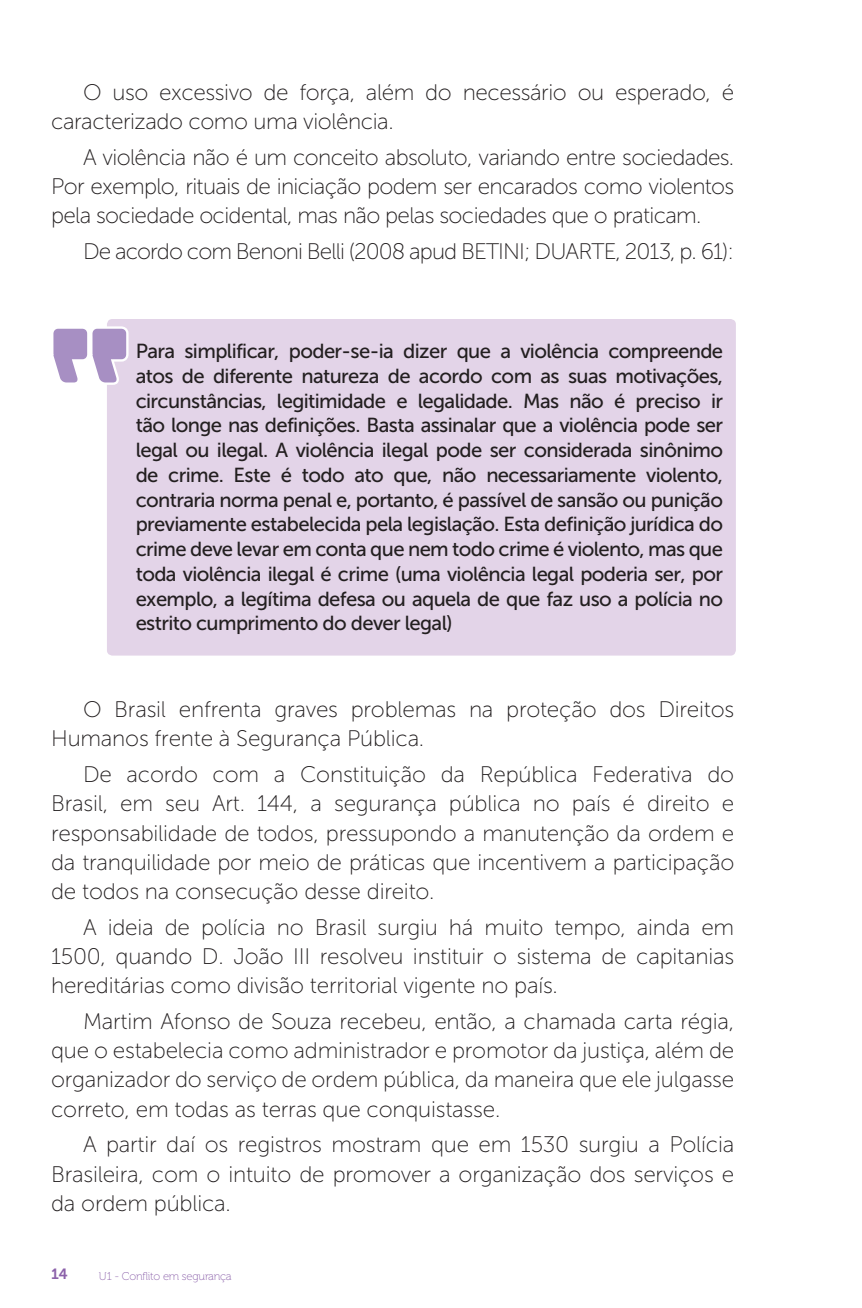
<style>
.page{position:relative;width:862px;height:1308px;background:#fff}
.page>*{position:absolute;margin:0;border:0;box-sizing:border-box;transform-origin:0 0}
.t1{font:22.5px/29.2px "Museo Sans 100";letter-spacing:-.01em;color:#231f20;text-align:justify}
.t2{font:22.5px "Museo Sans 100";letter-spacing:-.04em;color:#231f20}
.t3{font:20.25px/24.8px "Museo Sans 500";letter-spacing:-.03em;color:#231f20;text-align:justify}
.t4{font:14.85px "Museo 700";color:#8c62aa}
.t5{font:11.25px "Museo 100";letter-spacing:-.02em;color:#8c62aa}
</style>
<div class="page">
<div style="left:107px;top:319px;width:628px;height:336px;background:#e3d4e8;border-radius:5px"></div>
<svg style="left:53px;top:326px;width:76px;height:59px"></svg>
<p class="t1" style="left:51px;top:78px;width:684px;text-indent:32px">O uso excessivo de força, além do necessário ou esperado, é caracterizado como uma violência.</p>
<p class="t1" style="left:51px;top:143px;width:684px;text-indent:32px">A violência não é um conceito absoluto, variando entre sociedades.<br>Por exemplo, rituais de iniciação podem ser encarados como violentos pela sociedade ocidental, mas não pelas sociedades que o praticam.</p>
<p class="t2" style="left:83px;top:239px;width:652px">De acordo com Benoni Belli (2008 apud BETINI; DUARTE, 2013, p. 61):</p>
<p class="t3" style="left:136px;top:339px;width:588px">Para simplificar, poder-se-ia dizer que a violência compreende atos de diferente natureza de acordo com as suas motivações, circunstâncias, legitimidade e legalidade. Mas não é preciso ir tão longe nas definições. Basta assinalar que a violência pode ser legal ou ilegal. A violência ilegal pode ser considerada sinônimo de crime. Este é todo ato que, não necessariamente violento, contraria norma penal e, portanto, é passível de sansão ou punição previamente estabelecida pela legislação. Esta definição jurídica do crime deve levar em conta que nem todo crime é violento, mas que toda violência ilegal é crime (uma violência legal poderia ser, por exemplo, a legítima defesa ou aquela de que faz uso a polícia no estrito cumprimento do dever legal)</p>
<p class="t1" style="left:51px;top:695px;width:684px;text-indent:32px">O Brasil enfrenta graves problemas na proteção dos Direitos<br>Humanos frente à Segurança Pública.</p>
<p class="t1" style="left:51px;top:760px;width:684px;text-indent:32px">De acordo com a Constituição da República Federativa do Brasil, em seu Art. 144, a segurança pública no país é direito e responsabilidade de todos, pressupondo a manutenção da ordem e da tranquilidade por meio de práticas que incentivem a participação de todos na consecução desse direito.</p>
<p class="t1" style="left:51px;top:912px;width:684px;text-indent:32px">A ideia de polícia no Brasil surgiu há muito tempo, ainda em 1500, quando D. João III resolveu instituir o sistema de capitanias hereditárias como divisão territorial vigente no país.</p>
<p class="t1" style="left:51px;top:1006px;width:684px;text-indent:32px">Martim Afonso de Souza recebeu, então, a chamada carta régia, que o estabelecia como administrador e promotor da justiça, além de organizador do serviço de ordem pública, da maneira que ele julgasse correto, em todas as terras que conquistasse.</p>
<p class="t1" style="left:51px;top:1130px;width:684px;text-indent:32px">A partir daí os registros mostram que em 1530 surgiu a Polícia Brasileira, com o intuito de promover a organização dos serviços e da ordem pública.</p>
<p class="t4" style="left:51px;top:1265px;width:18px">14</p>
<p class="t5" style="left:99px;top:1269px;width:134px">U1 - Conflito em segurança</p>
</div>
